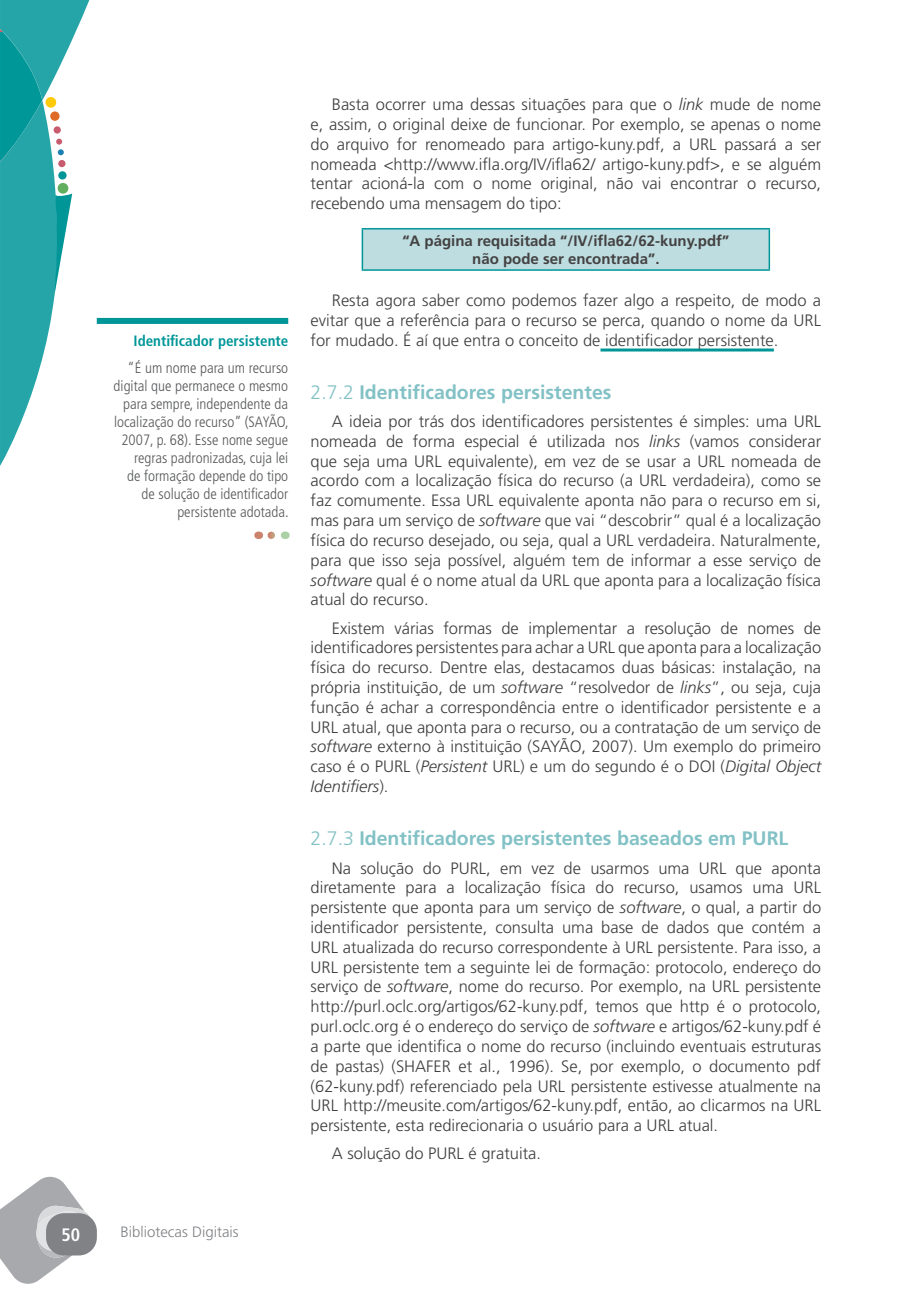
<style>
.page{position:relative;width:919px;height:1289px;background:#fff}
.page>*{position:absolute;margin:0;border:0;box-sizing:border-box;transform-origin:0 0}
.t1{font:700 19.5px "Frutiger LT Std";color:#82c1c5}
.t2{font:700 condensed 18px "Frutiger LT Std";color:#fff}
.t3{font:300 16.5px/19.8px "Frutiger LT Std";color:#3e3e3f;text-align:justify}
.t4{font:300 condensed 15px/18px "Frutiger LT Std";color:#57585a;text-align:right}
.t5{font:700 15px/18px "Frutiger LT Std";color:#444142;text-align:center}
.t6{font:700 condensed 15px "Frutiger LT Std";color:#009698}
.t7{font:300 15px "Frutiger LT Std";color:#808285}
.s1{font-style:italic}
.s2{font-weight:300}
</style>
<div class="page">
<svg style="left:0;top:0;width:89px;height:466px"></svg>
<svg style="left:0;top:1176px;width:96px;height:107px"></svg>
<div style="left:46px;top:1213px;width:51px;height:42px;background:#808285;border-radius:18px"></div>
<hr style="left:600px;top:348px;width:173px;height:3px;background:#009698">
<div style="left:362px;top:229px;width:407px;height:41px;background:#bddde0"></div>
<hr style="left:361px;top:229px;width:2px;height:40px;background:#009698">
<hr style="left:361px;top:228px;width:409px;height:1px;background:#009698">
<hr style="left:768px;top:229px;width:2px;height:40px;background:#009698">
<hr style="left:361px;top:269px;width:409px;height:2px;background:#009698">
<div style="left:97px;top:318px;width:191px;height:6px;background:#009698"></div>
<svg style="left:271px;top:531px;width:4px;height:8px"></svg>
<p class="t6" style="left:133px;top:332px;width:156px">Identificador persistente</p>
<p class="t4" style="left:114px;top:359px;width:177px">“É um nome para um recurso digital que permanece o mesmo para sempre, independente da localização do recurso” (SAYÃO,<br>2007, p. 68). Esse nome segue regras padronizadas, cuja lei<br>de formação depende do tipo de solução de identificador persistente adotada.</p>
<p class="t3" style="left:310px;top:95px;width:512px;text-indent:21px">Basta ocorrer uma dessas situações para que o <span class="s1">link</span> mude de nome e, assim, o original deixe de funcionar. Por exemplo, se apenas o nome do arquivo for renomeado para artigo-kuny.pdf, a URL passará a ser nomeada &lt;http://www.ifla.org/IV/ifla62/ artigo-kuny.pdf&gt;, e se alguém tentar acioná-la com o nome original, não vai encontrar o recurso, recebendo uma mensagem do tipo:</p>
<p class="t5" style="left:402px;top:232px;width:328px">“A página requisitada “/IV/ifla62/62-kuny.pdf” não pode ser encontrada”.</p>
<p class="t3" style="left:310px;top:290px;width:512px;text-indent:21px">Resta agora saber como podemos fazer algo a respeito, de modo a evitar que a referência para o recurso se perca, quando o nome da URL for mudado. É aí que entra o conceito de identificador persistente.</p>
<p class="t1" style="left:310px;top:380px;width:302px"><span class="s2">2.7.2</span> Identificadores persistentes</p>
<p class="t3" style="left:310px;top:411px;width:512px;text-indent:21px">A ideia por trás dos identificadores persistentes é simples: uma URL nomeada de forma especial é utilizada nos <span class="s1">links</span> (vamos considerar que seja uma URL equivalente), em vez de se usar a URL nomeada de acordo com a localização física do recurso (a URL verdadeira), como se faz comumente. Essa URL equivalente aponta não para o recurso em si, mas para um serviço de <span class="s1">software</span> que vai “descobrir” qual é a localização física do recurso desejado, ou seja, qual a URL verdadeira. Naturalmente, para que isso seja possível, alguém tem de informar a esse serviço de <span class="s1">software</span> qual é o nome atual da URL que aponta para a localização física atual do recurso.</p>
<p class="t3" style="left:310px;top:618px;width:512px;text-indent:21px">Existem várias formas de implementar a resolução de nomes de identificadores persistentes para achar a URL que aponta para a localização física do recurso. Dentre elas, destacamos duas básicas: instalação, na própria instituição, de um <span class="s1">software</span> “resolvedor de <span class="s1">links</span>”, ou seja, cuja função é achar a correspondência entre o identificador persistente e a URL atual, que aponta para o recurso, ou a contratação de um serviço de <span class="s1">software</span> externo à instituição (SAYÃO, 2007). Um exemplo do primeiro caso é o PURL (<span class="s1">Persistent</span> URL) e um do segundo é o DOI (<span class="s1">Digital Object Identifiers</span>).</p>
<p class="t1" style="left:310px;top:827px;width:479px"><span class="s2">2.7.3</span> Identificadores persistentes baseados em PURL</p>
<p class="t3" style="left:310px;top:858px;width:512px;text-indent:21px">Na solução do PURL, em vez de usarmos uma URL que aponta diretamente para a localização física do recurso, usamos uma URL persistente que aponta para um serviço de <span class="s1">software</span>, o qual, a partir do identificador persistente, consulta uma base de dados que contém a URL atualizada do recurso correspondente à URL persistente. Para isso, a URL persistente tem a seguinte lei de formação: protocolo, endereço do serviço de <span class="s1">software</span>, nome do recurso. Por exemplo, na URL persistente http://purl.oclc.org/artigos/62-kuny.pdf, temos que http é o protocolo, purl.oclc.org é o endereço do serviço de <span class="s1">software</span> e artigos/62-kuny.pdf é a parte que identifica o nome do recurso (incluindo eventuais estruturas de pastas) (SHAFER et al., 1996). Se, por exemplo, o documento pdf (62-kuny.pdf) referenciado pela URL persistente estivesse atualmente na URL http://meusite.com/artigos/62-kuny.pdf, então, ao clicarmos na URL persistente, esta redirecionaria o usuário para a URL atual.</p>
<p class="t3" style="left:332px;top:1144px;width:211px">A solução do PURL é gratuita.</p>
<p class="t2" style="left:61px;top:1223px;width:20px">50</p>
<p class="t7" style="left:120px;top:1223px;width:120px">Bibliotecas Digitais</p>
</div>
